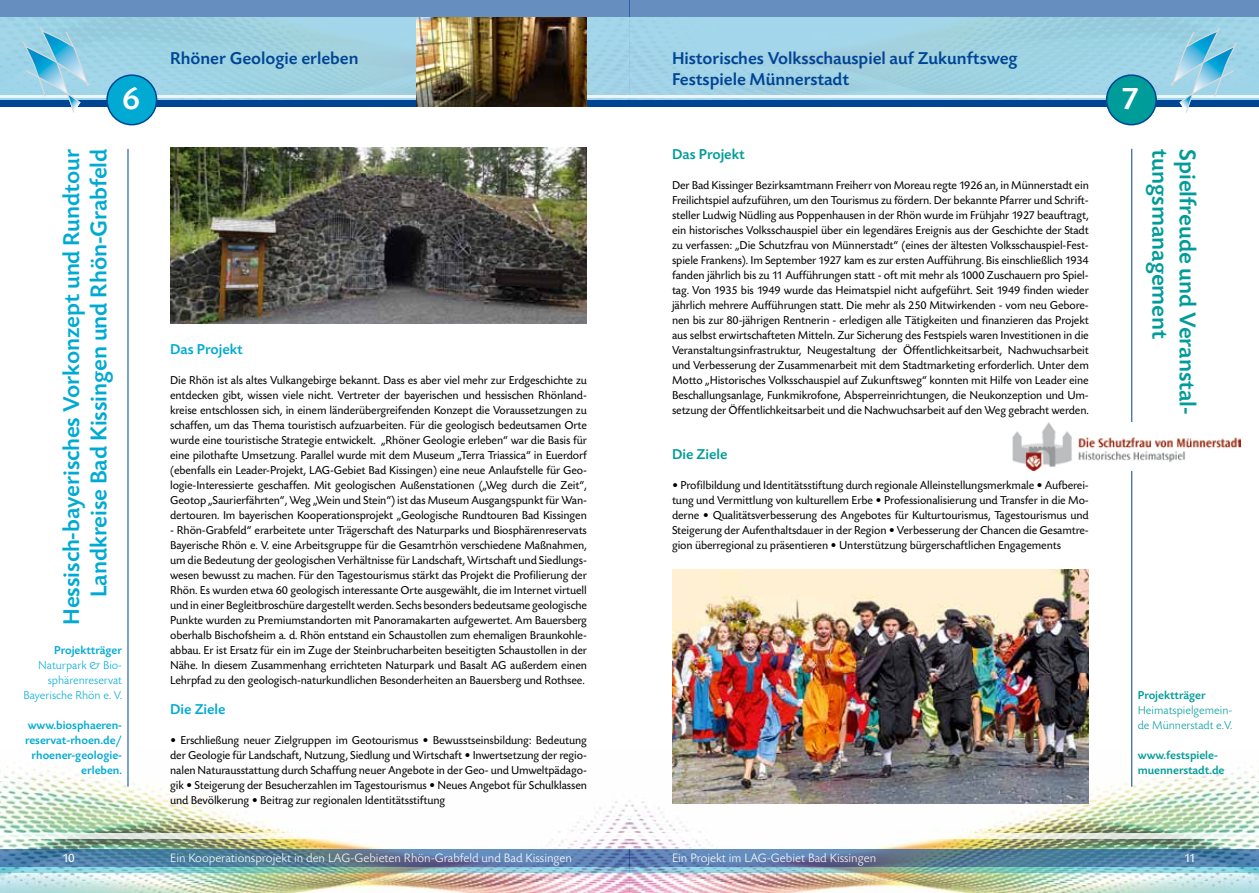
<style>
.page{position:relative;width:1259px;height:893px;background:#fff}
.page>*{position:absolute;margin:0;border:0;box-sizing:border-box;transform-origin:0 0}
.t1{font:500 33px "Today SB";color:#fff}
.t2{font:500 24px/27px "Today SB";letter-spacing:-.005em;color:#00aad3;text-align:right}
.t3{font:500 24px/27px "Today SB";color:#009c99}
.t4{font:500 18px/21.1px "Today SB";color:#004494}
.t5{font:500 15px "Today SB";color:#00aad3}
.t6{font:500 15px "Today SB";color:#009c99}
.t7{font:300 12.75px "Today SB";color:#fff}
.t8{font:12.75px "Today SB";color:#fff}
.t9{font:12px/15px "Today SB";letter-spacing:-.01em;color:#000;text-align:justify}
.t10{font:500 12px/15px "Today SB";color:#00aad3;text-align:right}
.t11{font:300 12px/15px "Today SB";color:#00aad3;text-align:right}
.t12{font:500 12px/15px "Today SB";color:#009c99}
.t13{font:300 12px/15px "Today SB";color:#009c99}
</style>
<div class="page">
<div style="left:0;top:17px;width:629px;height:85px;background:#a0d3e2"></div>
<div style="left:0;top:100px;width:629px;height:6px;background:#004494"></div>
<hr style="left:0;top:95px;width:629px;height:3px;background:#fff">
<div style="left:629px;top:17px;width:630px;height:84px;background:#a1d4e4"></div>
<div style="left:629px;top:0;width:630px;height:17px;background:#668ebe"></div>
<div style="left:629px;top:100px;width:630px;height:6px;background:#004494"></div>
<hr style="left:629px;top:95px;width:630px;height:3px;background:#fff">
<div style="left:0;top:0;width:629px;height:17px;background:#668ebe"></div>
<img style="left:0;top:744px;width:1259px;height:149px">
<svg style="left:0;top:833px;width:629px;height:6px"></svg>
<svg style="left:0;top:867px;width:629px;height:6px;background:#86c5c8"></svg>
<svg style="left:0;top:849px;width:629px;height:18px;background:#557ca2"></svg>
<svg style="left:23px;top:27px;width:67px;height:86px"></svg>
<svg style="left:1169px;top:27px;width:68px;height:86px"></svg>
<svg style="left:629px;top:833px;width:630px;height:6px"></svg>
<svg style="left:629px;top:867px;width:630px;height:6px;background:#85c5c8"></svg>
<svg style="left:629px;top:849px;width:630px;height:18px;background:#557ca2"></svg>
<div style="left:107px;top:75px;width:50px;height:50px;background:#00aad3;border-radius:50%"></div>
<div style="left:106px;top:74px;width:51px;height:51px;border:2px solid #004494;border-radius:50%"></div>
<div style="left:1106px;top:75px;width:50px;height:50px;background:#009c99;border-radius:50%"></div>
<div style="left:1106px;top:74px;width:51px;height:51px;border:2px solid #004494;border-radius:50%"></div>
<hr style="left:128px;top:149px;width:1px;height:638px;background:#004494">
<img style="left:170px;top:148px;width:417px;height:176px">
<hr style="left:1131px;top:149px;width:1px;height:638px;background:#004494">
<img style="left:672px;top:570px;width:417px;height:234px">
<img style="left:417px;top:17px;width:170px;height:89px">
<img style="left:1012px;top:423px;width:228px;height:47px">
<h3 class="t4" style="left:672px;top:48px;width:347px">Historisches Volksschauspiel auf Zukunftsweg<br>Festspiele Münnerstadt</h3>
<h3 class="t4" style="left:170px;top:48px;width:190px">Rhöner Geologie erleben</h3>
<h1 class="t1" style="left:122px;top:81px;width:20px">6</h1>
<h1 class="t1" style="left:1121px;top:81px;width:20px">7</h1>
<h2 class="t2" style="left:59px;top:625px;width:477px;rotate:-90deg">Hessisch-bayerisches Vorkonzept und Rundtour<br>Landkreise Bad Kissingen und Rhön-Grabfeld</h2>
<p class="t10" style="left:54px;top:643px;width:69px">Projektträger</p>
<p class="t11" style="left:23px;top:658px;width:100px">Naturpark &amp; Bio&shy;sphärenreservat<br>Bayerische Rhön e. V.</p>
<p class="t10" style="left:25px;top:718px;width:98px">www.biosphaeren&shy;reservat-rhoen.de/ rhoener-geologie&shy;erleben.</p>
<p class="t5" style="left:170px;top:341px;width:74px">Das Projekt</p>
<p class="t9" style="left:170px;top:373px;width:418px">Die Rhön ist als altes Vulkangebirge bekannt. Dass es aber viel mehr zur Erdgeschichte zu entdecken gibt, wissen viele nicht. Vertreter der bayerischen und hessischen Rhönland&shy;kreise entschlossen sich, in einem länderübergreifenden Konzept die Voraussetzungen zu schaffen, um das Thema touristisch aufzuarbeiten. Für die geologisch bedeutsamen Orte wurde eine touristische Strategie entwickelt. „Rhöner Geologie erleben“ war die Basis für eine pilothafte Umsetzung. Parallel wurde mit dem Museum „Terra Triassica“ in Euerdorf (ebenfalls ein Leader-Projekt, LAG-Gebiet Bad Kissingen) eine neue Anlaufstelle für Geo&shy;logie-Interessierte geschaffen. Mit geologischen Außenstationen („Weg durch die Zeit“, Geotop „Saurierfährten“, Weg „Wein und Stein“) ist das Museum Ausgangspunkt für Wan&shy;dertouren. Im bayerischen Kooperationsprojekt „Geologische Rundtouren Bad Kissingen</p>
<p class="t9" style="left:170px;top:523px;width:418px">- Rhön-Grabfeld“ erarbeitete unter Trägerschaft des Naturparks und Biosphärenreservats Bayerische Rhön e. V. eine Arbeitsgruppe für die Gesamtrhön verschiedene Maßnahmen, um die Bedeutung der geologischen Verhältnisse für Landschaft, Wirtschaft und Siedlungs&shy;wesen bewusst zu machen. Für den Tagestourismus stärkt das Projekt die Profilierung der Rhön. Es wurden etwa 60 geologisch interessante Orte ausgewählt, die im Internet virtuell und in einer Begleitbroschüre dargestellt werden. Sechs besonders bedeutsame geologische Punkte wurden zu Premiumstandorten mit Panoramakarten aufgewertet. Am Bauersberg oberhalb Bischofsheim a. d. Rhön entstand ein Schaustollen zum ehemaligen Braunkohle&shy;abbau. Er ist Ersatz für ein im Zuge der Steinbrucharbeiten beseitigten Schaustollen in der Nähe. In diesem Zusammenhang errichteten Naturpark und Basalt AG außerdem einen Lehrpfad zu den geologisch-naturkundlichen Besonderheiten an Bauersberg und Rothsee.</p>
<p class="t5" style="left:170px;top:701px;width:57px">Die Ziele</p>
<p class="t9" style="left:170px;top:733px;width:418px">• Erschließung neuer Zielgruppen im Geotourismus • Bewusstseinsbildung: Bedeutung der Geologie für Landschaft, Nutzung, Siedlung und Wirtschaft • Inwertsetzung der regio&shy;nalen Naturausstattung durch Schaffung neuer Angebote in der Geo- und Umweltpädago&shy;gik • Steigerung der Besucherzahlen im Tagestourismus • Neues Angebot für Schulklassen und Bevölkerung • Beitrag zur regionalen Identitätsstiftung</p>
<p class="t6" style="left:672px;top:146px;width:74px">Das Projekt</p>
<p class="t9" style="left:672px;top:178px;width:418px">Der Bad Kissinger Bezirksamtmann Freiherr von Moreau regte 1926 an, in Münnerstadt ein Freilichtspiel aufzuführen, um den Tourismus zu fördern. Der bekannte Pfarrer und Schrift&shy;steller Ludwig Nüdling aus Poppenhausen in der Rhön wurde im Frühjahr 1927 beauftragt, ein historisches Volksschauspiel über ein legendäres Ereignis aus der Geschichte der Stadt zu verfassen: „Die Schutzfrau von Münnerstadt“ (eines der ältesten Volksschauspiel-Fest&shy;spiele Frankens). Im September 1927 kam es zur ersten Aufführung. Bis einschließlich 1934 fanden jährlich bis zu 11 Aufführungen statt - oft mit mehr als 1000 Zuschauern pro Spiel&shy;tag. Von 1935 bis 1949 wurde das Heimatspiel nicht aufgeführt. Seit 1949 finden wieder jährlich mehrere Aufführungen statt. Die mehr als 250 Mitwirkenden - vom neu Gebore&shy;nen bis zur 80-jährigen Rentnerin - erledigen alle Tätigkeiten und finanzieren das Projekt aus selbst erwirtschafteten Mitteln. Zur Sicherung des Festspiels waren Investitionen in die Veranstaltungsinfrastruktur, Neugestaltung der Öffentlichkeitsarbeit, Nachwuchsarbeit und Verbesserung der Zusammenarbeit mit dem Stadtmarketing erforderlich. Unter dem Motto „Historisches Volksschauspiel auf Zukunftsweg“ konnten mit Hilfe von Leader eine Beschallungsanlage, Funkmikrofone, Absperreinrichtungen, die Neukonzeption und Um&shy;setzung der Öffentlichkeitsarbeit und die Nachwuchsarbeit auf den Weg gebracht werden.</p>
<p class="t6" style="left:672px;top:446px;width:57px">Die Ziele</p>
<p class="t9" style="left:672px;top:478px;width:418px">• Profilbildung und Identitätsstiftung durch regionale Alleinstellungsmerkmale • Aufberei&shy;tung und Vermittlung von kulturellem Erbe • Professionalisierung und Transfer in die Mo&shy;derne • Qualitätsverbesserung des Angebotes für Kulturtourismus, Tagestourismus und Steigerung der Aufenthaltsdauer in der Region • Verbesserung der Chancen die Gesamtre&shy;gion überregional zu präsentieren • Unterstützung bürgerschaftlichen Engagements</p>
<h2 class="t3" style="left:1200px;top:149px;width:266px;rotate:90deg">Spielfreude und Veranstal&shy;tungsmanagement</h2>
<p class="t12" style="left:1137px;top:688px;width:69px">Projektträger</p>
<p class="t13" style="left:1137px;top:703px;width:96px">Heimatspielgemein&shy;de Münnerstadt e.V.</p>
<p class="t12" style="left:1137px;top:748px;width:88px">www.festspiele&shy;muennerstadt.de</p>
<p class="t8" style="left:62px;top:851px;width:14px">10</p>
<p class="t7" style="left:170px;top:851px;width:403px">Ein Kooperationsprojekt in den LAG-Gebieten Rhön-Grabfeld und Bad Kissingen</p>
<p class="t7" style="left:672px;top:851px;width:206px">Ein Projekt im LAG-Gebiet Bad Kissingen</p>
<p class="t8" style="left:1184px;top:851px;width:13px">11</p>
</div>
